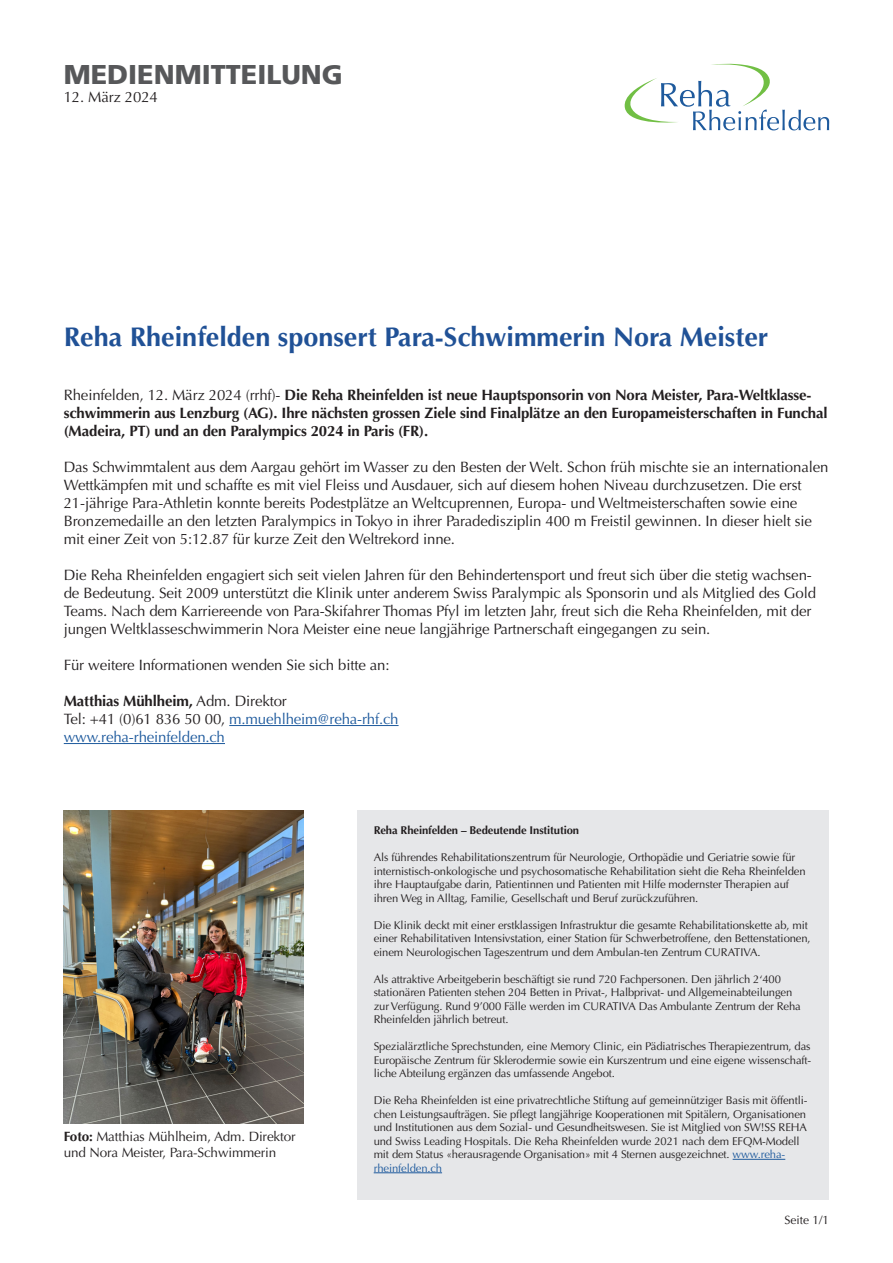
<style>
.page{position:relative;width:893px;height:1263px;background:#fff}
.page>*{position:absolute;margin:0;border:0;box-sizing:border-box;transform-origin:0 0}
.Titel{font:700 27px "Optima LT Std";color:#205196}
.t1{font:900 27px "Frutiger LT";color:#57585a}
.Grundtext{font:15px/18px "Optima LT Std";letter-spacing:-.01em;color:#231f20}
.Grundtext-2{font:700 15px/18px "Optima LT Std";letter-spacing:-.01em;color:#231f20}
.Grundtext-3{font:15px "Optima LT Std";letter-spacing:-.01em;color:#1e5a9d}
.Grundtext-4{font:13.5px/16.2px "Optima LT Std";letter-spacing:-.01em;color:#231f20}
.t2{font:12px "Optima LT Std";color:#231f20}
.t3{font:11.25px/13.5px "Optima LT Std";letter-spacing:-.01em;color:#231f20}
.t4{font:700 11.25px "Optima LT Std";letter-spacing:-.01em;color:#231f20}
.s1{font-weight:400}
.s2{color:#231f20}
.s3{font-weight:700}
.s4{color:#1e5a9d}
</style>
<div class="page">
<hr style="left:229px;top:725px;width:170px;height:1px;background:#1e5a9d">
<hr style="left:64px;top:743px;width:161px;height:1px;background:#1e5a9d">
<svg style="left:625px;top:64px;width:204px;height:66px"></svg>
<img style="left:64px;top:810px;width:239px;height:313px">
<div style="left:358px;top:810px;width:471px;height:389px;background:#e6e7e9"></div>
<hr style="left:733px;top:1159px;width:52px;height:1px;background:#1e5a9d">
<hr style="left:374px;top:1172px;width:68px;height:1px;background:#1e5a9d">
<p class="t1" style="left:64px;top:58px;width:281px">MEDIENMITTEILUNG</p>
<p class="Grundtext" style="left:64px;top:88px;width:96px">12. März 2024</p>
<p class="Titel" style="left:64px;top:321px;width:706px">Reha Rheinfelden sponsert Para-Schwimmerin Nora Meister</p>
<p class="Grundtext-2" style="left:64px;top:386px;width:765px"><span class="s1">Rheinfelden, 12. März 2024 (rrhf)-</span> Die Reha Rheinfelden ist neue Hauptsponsorin von Nora Meister, Para-Weltklasse&shy;schwimmerin aus Lenzburg (AG). Ihre nächsten grossen Ziele sind Finalplätze an den Europameisterschaften in Funchal (Madeira, PT) und an den Paralympics 2024 in Paris (FR).</p>
<p class="Grundtext" style="left:64px;top:458px;width:766px">Das Schwimmtalent aus dem Aargau gehört im Wasser zu den Besten der Welt. Schon früh mischte sie an internationalen Wettkämpfen mit und schaffte es mit viel Fleiss und Ausdauer, sich auf diesem hohen Niveau durchzusetzen. Die erst 21-jährige Para-Athletin konnte bereits Podestplätze an Weltcuprennen, Europa- und Weltmeisterschaften sowie eine Bronzemedaille an den letzten Paralympics in Tokyo in ihrer Paradedisziplin 400 m Freistil gewinnen. In dieser hielt sie mit einer Zeit von 5:12.87 für kurze Zeit den Weltrekord inne.</p>
<p class="Grundtext" style="left:64px;top:566px;width:754px">Die Reha Rheinfelden engagiert sich seit vielen Jahren für den Behindertensport und freut sich über die stetig wachsen&shy;de Bedeutung. Seit 2009 unterstützt die Klinik unter anderem Swiss Paralympic als Sponsorin und als Mitglied des Gold Teams. Nach dem Karriereende von Para-Skifahrer Thomas Pfyl im letzten Jahr, freut sich die Reha Rheinfelden, mit der jungen Weltklasseschwimmerin Nora Meister eine neue langjährige Partnerschaft eingegangen zu sein.</p>
<p class="Grundtext" style="left:64px;top:656px;width:327px">Für weitere Informationen wenden Sie sich bitte an:</p>
<p class="Grundtext-2" style="left:64px;top:692px;width:225px">Matthias Mühlheim, <span class="s1">Adm. Direktor</span></p>
<p class="Grundtext-3" style="left:64px;top:710px;width:336px"><span class="s2">Tel: +41 (0)61 836 50 00,</span> m.muehlheim@reha-rhf.ch</p>
<p class="Grundtext-3" style="left:64px;top:728px;width:163px">www.reha-rheinfelden.ch</p>
<p class="Grundtext-4" style="left:64px;top:1128px;width:233px"><span class="s3">Foto:</span> Matthias Mühlheim, Adm. Direktor und Nora Meister, Para-Schwimmerin</p>
<p class="t4" style="left:374px;top:824px;width:207px">Reha Rheinfelden – Bedeutende Institution</p>
<p class="t3" style="left:374px;top:851px;width:433px">Als führendes Rehabilitationszentrum für Neurologie, Orthopädie und Geriatrie sowie für internistisch-onkologische und psychosomatische Rehabilitation sieht die Reha Rheinfelden ihre Hauptaufgabe darin, Patientinnen und Patienten mit Hilfe modernster Therapien auf ihren Weg in Alltag, Familie, Gesellschaft und Beruf zurückzuführen.</p>
<p class="t3" style="left:374px;top:918px;width:438px">Die Klinik deckt mit einer erstklassigen Infrastruktur die gesamte Rehabilitationskette ab, mit einer Rehabilitativen Intensivstation, einer Station für Schwerbetroffene, den Bettenstationen, einem Neurologischen Tageszentrum und dem Ambulan-ten Zentrum CURATIVA.</p>
<p class="t3" style="left:374px;top:972px;width:429px">Als attraktive Arbeitgeberin beschäftigt sie rund 720 Fachpersonen. Den jährlich 2‘400 stationären Patienten stehen 204 Betten in Privat-, Halbprivat- und Allgemeinabteilungen zur Verfügung. Rund 9’000 Fälle werden im CURATIVA Das Ambulante Zentrum der Reha Rheinfelden jährlich betreut.</p>
<p class="t3" style="left:374px;top:1040px;width:439px;text-align:justify">Spezialärztliche Sprechstunden, eine Memory Clinic, ein Pädiatrisches Therapiezentrum, das Europäische Zentrum für Sklerodermie sowie ein Kurszentrum und eine eigene wissenschaft&shy;liche Abteilung ergänzen das umfassende Angebot.</p>
<p class="t3" style="left:374px;top:1094px;width:435px">Die Reha Rheinfelden ist eine privatrechtliche Stiftung auf gemeinnütziger Basis mit öffentli&shy;chen Leistungsaufträgen. Sie pflegt langjährige Kooperationen mit Spitälern, Organisationen und Institutionen aus dem Sozial- und Gesundheitswesen. Sie ist Mitglied von SW!SS REHA und Swiss Leading Hospitals. Die Reha Rheinfelden wurde 2021 nach dem EFQM-Modell mit dem Status «herausragende Organisation» mit 4 Sternen ausgezeichnet. <span class="s4">www.reha&shy;rheinfelden.ch</span></p>
<p class="t2" style="left:784px;top:1213px;width:46px">Seite 1/1</p>
</div>
